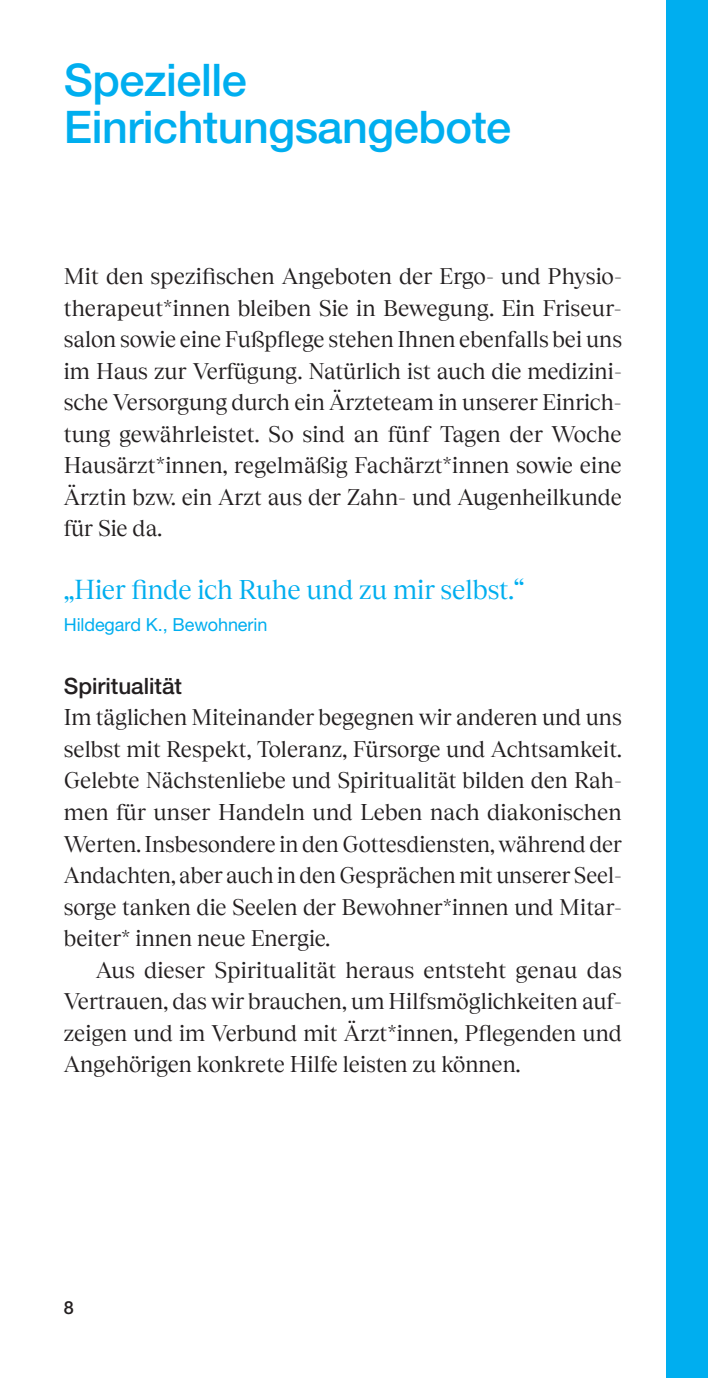
<style>
.page{position:relative;width:708px;height:1378px;background:#fff}
.page>*{position:absolute;margin:0;border:0;box-sizing:border-box;transform-origin:0 0}
.t1{font:500 45px/46.8px "Helvetica Neue LT Pro";letter-spacing:-.01em;color:#00aeef}
.t2{font:27px "Tobias";letter-spacing:-.005em;color:#00aeef}
.t3{font:22.5px/31.5px "Tobias";color:#231f20;text-align:justify}
.t4{font:500 22.5px "Helvetica Neue LT Pro";color:#231f20}
.t5{font:18px "Helvetica Neue LT Pro";letter-spacing:-.005em;color:#00aeef}
.t6{font:500 18px "Helvetica Neue LT Pro";color:#231f20}
</style>
<div class="page">
<div style="left:666px;top:0;width:42px;height:1378px;background:#00aeef"></div>
<h1 class="t1" style="left:64px;top:56px;width:449px">Spezielle<br>Einrichtungsangebote</h1>
<p class="t3" style="left:64px;top:259px;width:560px">Mit den spezifischen Angeboten der Ergo- und Physio&shy;therapeut*innen bleiben Sie in Bewegung. Ein Friseur&shy;salon sowie eine Fußpflege stehen Ihnen ebenfalls bei uns im Haus zur Verfügung. Natürlich ist auch die medizini&shy;sche Versorgung durch ein Ärzteteam in unserer Einrich&shy;tung gewährleistet. So sind an fünf Tagen der Woche Hausärzt*innen, regelmäßig Fachärzt*innen sowie eine Ärztin bzw. ein Arzt aus der Zahn- und Augenheilkunde für Sie da.</p>
<p class="t2" style="left:64px;top:568px;width:462px">„Hier finde ich Ruhe und zu mir selbst.“</p>
<p class="t5" style="left:64px;top:614px;width:205px">Hildegard K., Bewohnerin</p>
<p class="t4" style="left:64px;top:672px;width:120px">Spiritualität</p>
<p class="t3" style="left:64px;top:700px;width:560px">Im täglichen Miteinander begegnen wir anderen und uns selbst mit Respekt, Toleranz, Fürsorge und Achtsamkeit.<br>Gelebte Nächstenliebe und Spiritualität bilden den Rah&shy;men für unser Handeln und Leben nach diakonischen Werten. Insbesondere in den Gottesdiensten, während der Andachten, aber auch in den Gesprächen mit unserer Seel&shy;sorge tanken die Seelen der Bewohner*innen und Mitar&shy;beiter* innen neue Energie.</p>
<p class="t3" style="left:64px;top:952px;width:560px;text-indent:32px">Aus dieser Spiritualität heraus entsteht genau das Vertrauen, das wir brauchen, um Hilfsmöglichkeiten auf&shy;zeigen und im Verbund mit Ärzt*innen, Pflegenden und Angehörigen konkrete Hilfe leisten zu können.</p>
<p class="t6" style="left:64px;top:1297px;width:12px">8</p>
</div>
